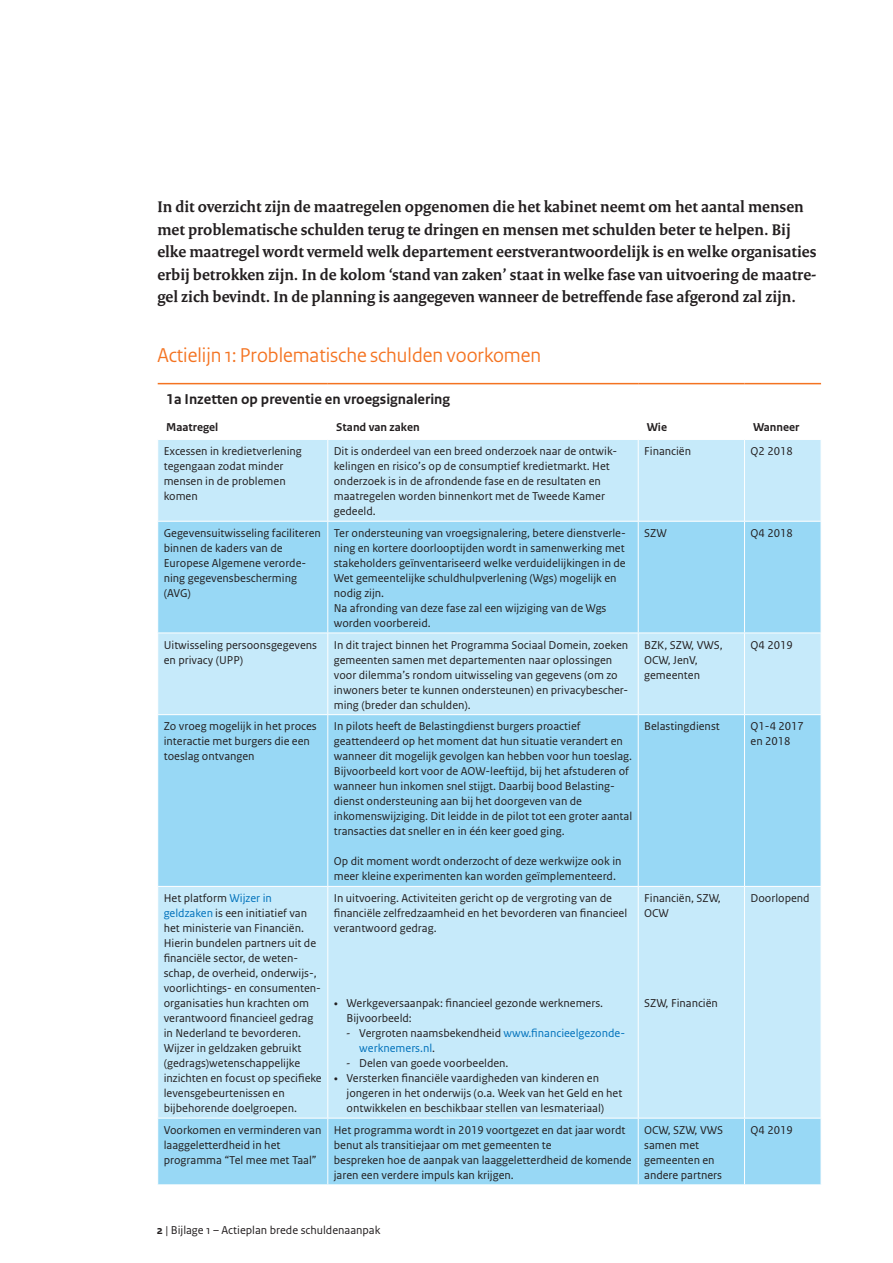
<style>
.page{position:relative;width:893px;height:1263px;background:#fff}
.page>*{position:absolute;margin:0;border:0;box-sizing:border-box;transform-origin:0 0}
._04_RO_Paragraafkop{font:21px "Rijksoverheid Sans Heading";color:#f47321}
._09_RO_Inleiding{font:700 16.5px/22.5px "Rijksoverheid Serif";color:#231f20}
._30_RO_Tabel_Kop{font:700 15px "Rijksoverheid Sans Text";color:#231f20}
._32_RO_Tabel_Broodte{font:12px/15px "Rijksoverheid Sans Text";color:#231f20}
.t1{font:12px/15px "Rijksoverheid Sans Text";color:#0071bb}
._31_RO_Tabel_Tussenk{font:700 12px "Rijksoverheid Sans Text";color:#231f20}
.s1{color:#0071bb}
.s2{font-family:"Rijksoverheid Serif"}
.s3{font-family:"Rijksoverheid Serif";color:#231f20}
.s4{color:#231f20}
.s5{font-weight:700}
</style>
<div class="page">
<div style="left:158px;top:440px;width:663px;height:81px;background:#c6eafa"></div>
<svg style="left:158px;top:522px;width:663px;height:662px;background:#aee0f7"></svg>
<hr style="left:638px;top:440px;width:1px;height:81px;background:#fff">
<hr style="left:744px;top:440px;width:1px;height:81px;background:#fff">
<hr style="left:327px;top:522px;width:1px;height:110px;background:#fff">
<hr style="left:638px;top:522px;width:1px;height:110px;background:#fff">
<hr style="left:744px;top:522px;width:1px;height:110px;background:#fff">
<hr style="left:157px;top:632px;width:171px;height:1px;background:#fff">
<hr style="left:328px;top:632px;width:310px;height:1px;background:#fff">
<hr style="left:327px;top:633px;width:1px;height:81px;background:#fff">
<hr style="left:638px;top:632px;width:106px;height:1px;background:#fff">
<hr style="left:638px;top:633px;width:1px;height:81px;background:#fff">
<hr style="left:744px;top:632px;width:77px;height:1px;background:#fff">
<hr style="left:744px;top:633px;width:1px;height:81px;background:#fff">
<hr style="left:157px;top:714px;width:171px;height:1px;background:#fff">
<hr style="left:328px;top:714px;width:310px;height:1px;background:#fff">
<hr style="left:327px;top:715px;width:1px;height:171px;background:#fff">
<hr style="left:638px;top:714px;width:106px;height:1px;background:#fff">
<hr style="left:638px;top:715px;width:1px;height:171px;background:#fff">
<hr style="left:744px;top:714px;width:77px;height:1px;background:#fff">
<hr style="left:744px;top:715px;width:1px;height:171px;background:#fff">
<hr style="left:157px;top:886px;width:171px;height:1px;background:#fff">
<hr style="left:328px;top:886px;width:310px;height:1px;background:#fff">
<hr style="left:327px;top:887px;width:1px;height:231px;background:#fff">
<hr style="left:638px;top:886px;width:106px;height:1px;background:#fff">
<hr style="left:638px;top:887px;width:1px;height:231px;background:#fff">
<hr style="left:744px;top:886px;width:77px;height:1px;background:#fff">
<hr style="left:744px;top:887px;width:1px;height:231px;background:#fff">
<hr style="left:327px;top:1118px;width:1px;height:66px;background:#fff">
<hr style="left:638px;top:1118px;width:1px;height:66px;background:#fff">
<hr style="left:744px;top:1118px;width:1px;height:66px;background:#fff">
<hr style="left:327px;top:440px;width:1px;height:81px;background:#fff">
<hr style="left:158px;top:383px;width:170px;height:1px;background:#f47321">
<hr style="left:328px;top:383px;width:310px;height:1px;background:#f47321">
<hr style="left:638px;top:383px;width:106px;height:1px;background:#f47321">
<hr style="left:744px;top:383px;width:77px;height:1px;background:#f47321">
<hr style="left:157px;top:1118px;width:171px;height:1px;background:#fff">
<hr style="left:328px;top:1118px;width:310px;height:1px;background:#fff">
<hr style="left:638px;top:1118px;width:106px;height:1px;background:#fff">
<hr style="left:744px;top:1118px;width:77px;height:1px;background:#fff">
<p class="_09_RO_Inleiding" style="left:157px;top:195px;width:661px">In dit overzicht zijn de maatregelen opgenomen die het kabinet neemt om het aantal mensen met problematische schulden terug te dringen en mensen met schulden beter te helpen. Bij elke maatregel wordt vermeld welk departement eerstverantwoordelijk is en welke organisaties erbij betrokken zijn. In de kolom ‘stand van zaken’ staat in welke fase van uitvoering de maatre&shy;gel zich bevindt. In de planning is aangegeven wanneer de betreffende fase afgerond zal zijn.</p>
<p class="_04_RO_Paragraafkop" style="left:157px;top:343px;width:385px">Actielijn 1: Problematische schulden voorkomen</p>
<p class="_30_RO_Tabel_Kop" style="left:166px;top:391px;width:285px">1a Inzetten op preventie en vroegsignalering</p>
<p class="_31_RO_Tabel_Tussenk" style="left:166px;top:420px;width:54px">Maatregel</p>
<p class="_31_RO_Tabel_Tussenk" style="left:336px;top:420px;width:85px">Stand van zaken</p>
<p class="_31_RO_Tabel_Tussenk" style="left:647px;top:420px;width:22px">Wie</p>
<p class="_31_RO_Tabel_Tussenk" style="left:753px;top:420px;width:48px">Wanneer</p>
<p class="_32_RO_Tabel_Broodte" style="left:164px;top:444px;width:140px">Excessen in kredietverlening tegengaan zodat minder mensen in de problemen komen</p>
<p class="_32_RO_Tabel_Broodte" style="left:334px;top:444px;width:285px">Dit is onderdeel van een breed onderzoek naar de ontwik&shy;kelingen en risico’s op de consumptief kredietmarkt. Het onderzoek is in de afrondende fase en de resultaten en maatregelen worden binnenkort met de Tweede Kamer gedeeld.</p>
<p class="_32_RO_Tabel_Broodte" style="left:644px;top:444px;width:48px">Financiën</p>
<p class="_32_RO_Tabel_Broodte" style="left:750px;top:444px;width:44px">Q2 2018</p>
<p class="_32_RO_Tabel_Broodte" style="left:164px;top:526px;width:159px">Gegevensuitwisseling faciliteren binnen de kaders van de<br>Europese Algemene verorde&shy;ning gegevensbescherming (AVG)</p>
<p class="_32_RO_Tabel_Broodte" style="left:334px;top:526px;width:294px">Ter ondersteuning van vroegsignalering, betere dienstverle&shy;ning en kortere doorlooptijden wordt in samenwerking met stakeholders geïnventariseerd welke verduidelijkingen in de Wet gemeentelijke schuldhulpverlening (Wgs) mogelijk en nodig zijn.</p>
<p class="_32_RO_Tabel_Broodte" style="left:334px;top:601px;width:274px">Na afronding van deze fase zal een wijziging van de Wgs worden voorbereid.</p>
<p class="_32_RO_Tabel_Broodte" style="left:644px;top:526px;width:24px">SZW</p>
<p class="_32_RO_Tabel_Broodte" style="left:750px;top:526px;width:44px">Q4 2018</p>
<p class="_32_RO_Tabel_Broodte" style="left:164px;top:637px;width:155px">Uitwisseling persoonsgegevens en privacy (UPP)</p>
<p class="_32_RO_Tabel_Broodte" style="left:334px;top:637px;width:296px">In dit traject binnen het Programma Sociaal Domein, zoeken gemeenten samen met departementen naar oplossingen voor dilemma’s rondom uitwisseling van gegevens (om zo inwoners beter te kunnen ondersteunen) en privacybescher&shy;ming (breder dan schulden).</p>
<p class="_32_RO_Tabel_Broodte" style="left:644px;top:637px;width:80px">BZK, SZW, VWS,<br>OCW, JenV, gemeenten</p>
<p class="_32_RO_Tabel_Broodte" style="left:750px;top:637px;width:44px">Q4 2019</p>
<p class="_32_RO_Tabel_Broodte" style="left:164px;top:719px;width:155px">Zo vroeg mogelijk in het proces interactie met burgers die een toeslag ontvangen</p>
<p class="_32_RO_Tabel_Broodte" style="left:334px;top:719px;width:300px">In pilots heeft de Belastingdienst burgers proactief geattendeerd op het moment dat hun situatie verandert en wanneer dit mogelijk gevolgen kan hebben voor hun toeslag.<br>Bijvoorbeeld kort voor de AOW-leeftijd, bij het afstuderen of wanneer hun inkomen snel stijgt. Daarbij bood Belasting&shy;dienst ondersteuning aan bij het doorgeven van de inkomenswijziging. Dit leidde in de pilot tot een groter aantal transacties dat sneller en in één keer goed ging.</p>
<p class="_32_RO_Tabel_Broodte" style="left:334px;top:854px;width:289px">Op dit moment wordt onderzocht of deze werkwijze ook in meer kleine experimenten kan worden geïmplementeerd.</p>
<p class="_32_RO_Tabel_Broodte" style="left:644px;top:719px;width:77px">Belastingdienst</p>
<p class="_32_RO_Tabel_Broodte" style="left:750px;top:719px;width:55px">Q1-4 2017 en 2018</p>
<p class="_32_RO_Tabel_Broodte" style="left:164px;top:891px;width:160px">Het platform <span class="s1">Wijzer in geldzaken</span> is een initiatief van het ministerie van Financiën.<br>Hierin bundelen partners uit de financiële sector, de weten&shy;schap, de overheid, onderwijs-, voorlichtings- en consumenten&shy;organisaties hun krachten om verantwoord financieel gedrag in Nederland te bevorderen.<br>Wijzer in geldzaken gebruikt (gedrags)wetenschappelijke inzichten en focust op specifieke levensgebeurtenissen en bijbehorende doelgroepen.</p>
<p class="_32_RO_Tabel_Broodte" style="left:334px;top:891px;width:295px">In uitvoering. Activiteiten gericht op de vergroting van de financiële zelfredzaamheid en het bevorderen van financieel verantwoord gedrag.</p>
<p class="_32_RO_Tabel_Broodte" style="left:347px;top:996px;width:258px;text-indent:-13px"><span class="s2">•</span> Werkgeversaanpak: financieel gezonde werknemers.<br>Bijvoorbeeld:</p>
<p class="t1" style="left:359px;top:1026px;width:267px;text-indent:-13px"><span class="s3">-</span> <span class="s4">Vergroten naamsbekendheid</span> www.financieelgezonde&shy;werknemers.nl<span class="s4">.</span></p>
<p class="_32_RO_Tabel_Broodte" style="left:347px;top:1056px;width:164px"><span class="s2">-</span> Delen van goede voorbeelden.</p>
<p class="_32_RO_Tabel_Broodte" style="left:347px;top:1071px;width:277px;text-indent:-13px"><span class="s2">•</span> Versterken financiële vaardigheden van kinderen en jongeren in het onderwijs (o.a. Week van het Geld en het ontwikkelen en beschikbaar stellen van lesmateriaal)</p>
<p class="_32_RO_Tabel_Broodte" style="left:164px;top:1122px;width:159px">Voorkomen en verminderen van laaggeletterdheid in het programma “Tel mee met Taal”</p>
<p class="_32_RO_Tabel_Broodte" style="left:334px;top:1122px;width:293px">Het programma wordt in 2019 voortgezet en dat jaar wordt benut als transitiejaar om met gemeenten te</p>
<p class="_32_RO_Tabel_Broodte" style="left:334px;top:1152px;width:299px">bespreken hoe de aanpak van laaggeletterdheid de komende jaren een verdere impuls kan krijgen.</p>
<p class="_32_RO_Tabel_Broodte" style="left:644px;top:891px;width:78px">Financiën, SZW,<br>OCW</p>
<p class="_32_RO_Tabel_Broodte" style="left:750px;top:891px;width:61px">Doorlopend</p>
<p class="_32_RO_Tabel_Broodte" style="left:644px;top:996px;width:75px">SZW, Financiën</p>
<p class="_32_RO_Tabel_Broodte" style="left:644px;top:1122px;width:81px">OCW, SZW, VWS samen met gemeenten en andere partners</p>
<p class="_32_RO_Tabel_Broodte" style="left:750px;top:1122px;width:44px">Q4 2019</p>
<p class="_32_RO_Tabel_Broodte" style="left:157px;top:1223px;width:225px"><span class="s5">2</span> | Bijlage 1 – Actieplan brede schuldenaanpak</p>
</div>
